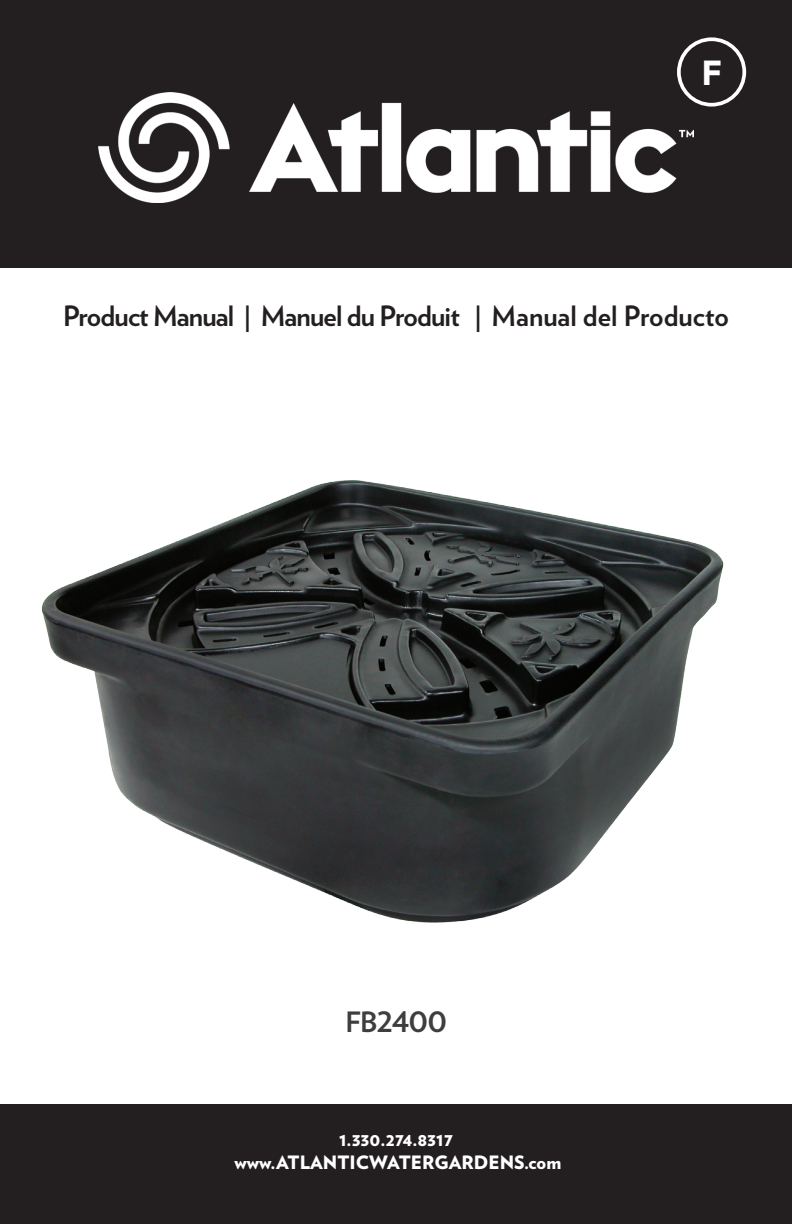
<style>
.page{position:relative;width:792px;height:1224px;background:#fff}
.page>*{position:absolute;margin:0;border:0;box-sizing:border-box;transform-origin:0 0}
.t1{font:900 34.8px "Avenir";color:#fff}
.Paragraph_Style_1{font:700 28px "Verlag";letter-spacing:-.03em;color:#231f20}
.Paragraph_Style_1-2{font:700 28px "Verlag";letter-spacing:-.03em;color:#3e3e3f}
.t2{font:900 18.4px/23px "Verlag";color:#fff;text-align:center}
</style>
<div class="page">
<img style="left:41px;top:480px;width:683px;height:443px">
<div style="left:0;top:0;width:792px;height:268px;background:#231f20"></div>
<div style="left:0;top:1105px;width:792px;height:119px;background:#231f20"></div>
<img style="left:98px;top:92px;width:596px;height:111px">
<div style="left:677px;top:37px;width:69px;height:70px;border:4px solid #fff;border-radius:50%"></div>
<p class="t1" style="left:702px;top:43px;width:22px">F</p>
<p class="Paragraph_Style_1" style="left:63px;top:294px;width:668px">Product Manual | Manuel du Produit | Manual del Producto</p>
<p class="Paragraph_Style_1-2" style="left:346px;top:1000px;width:103px">FB2400</p>
<p class="t2" style="left:235px;top:1127px;width:328px">1.330.274.8317 www.ATLANTICWATERGARDENS.com</p>
</div>
